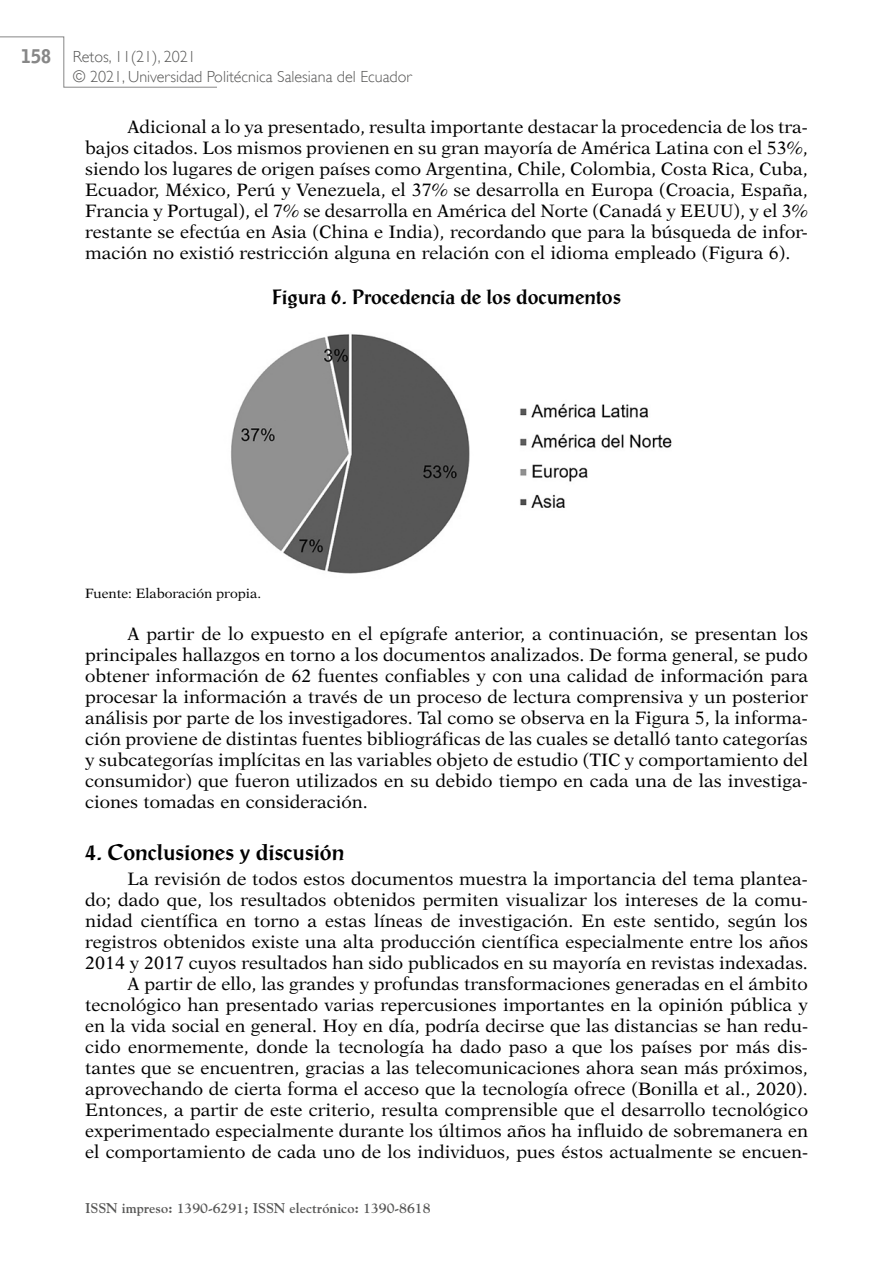
<style>
.page{position:relative;width:893px;height:1263px;background:#fff}
.page>*{position:absolute;margin:0;border:0;box-sizing:border-box;transform-origin:0 0}
.t1{font:700 22.05px "Post Antiqua";color:#000}
.t2{font:700 20.1px "Post Antiqua";color:#000}
.t3{font:900 18.75px "Bell Gothic Std";color:#878787;scale:.95 1}
.t4{font:18px/21px "New Aster LT Std";color:#000;text-align:justify}
.t5{font:300 16.05px/20.1px "Gill Sans";color:#575756}
.t6{font:700 14.1px "Goudy";color:#575756}
.t7{font:13.5px "New Aster LT Std";color:#000}
</style>
<div class="page">
<svg style="left:0;top:36px;width:217px;height:52px"></svg>
<img style="left:231px;top:334px;width:441px;height:240px">
<p class="t3" style="left:21px;top:45px;width:33px">158</p>
<p class="t5" style="left:73px;top:46px;width:341px">Retos, 11(21), 2021<br>© 2021, Universidad Politécnica Salesiana del Ecuador</p>
<p class="t4" style="left:85px;top:116px;width:724px;text-indent:43px">Adicional a lo ya presentado, resulta importante destacar la procedencia de los tra&shy;bajos citados. Los mismos provienen en su gran mayoría de América Latina con el 53%, siendo los lugares de origen países como Argentina, Chile, Colombia, Costa Rica, Cuba, Ecuador, México, Perú y Venezuela, el 37% se desarrolla en Europa (Croacia, España, Francia y Portugal), el 7% se desarrolla en América del Norte (Canadá y EEUU), y el 3% restante se efectúa en Asia (China e India), recordando que para la búsqueda de infor&shy;mación no existió restricción alguna en relación con el idioma empleado (Figura 6).</p>
<p class="t2" style="left:272px;top:285px;width:350px">Figura 6. Procedencia de los documentos</p>
<p class="t7" style="left:85px;top:585px;width:178px">Fuente: Elaboración propia.</p>
<p class="t4" style="left:85px;top:623px;width:724px;text-indent:43px">A partir de lo expuesto en el epígrafe anterior, a continuación, se presentan los principales hallazgos en torno a los documentos analizados. De forma general, se pudo obtener información de 62 fuentes confiables y con una calidad de información para procesar la información a través de un proceso de lectura comprensiva y un posterior análisis por parte de los investigadores. Tal como se observa en la Figura 5, la informa&shy;ción proviene de distintas fuentes bibliográficas de las cuales se detalló tanto categorías y subcategorías implícitas en las variables objeto de estudio (TIC y comportamiento del consumidor) que fueron utilizados en su debido tiempo en cada una de las investiga&shy;ciones tomadas en consideración.</p>
<p class="t1" style="left:85px;top:839px;width:261px">4. Conclusiones y discusión</p>
<p class="t4" style="left:85px;top:868px;width:724px;text-align:right">La revisión de todos estos documentos muestra la importancia del tema plantea-<br>do; dado que, los resultados obtenidos permiten visualizar los intereses de la comu&shy;nidad científica en torno a estas líneas de investigación. En este sentido, según los registros obtenidos existe una alta producción científica especialmente entre los años 2014 y 2017 cuyos resultados han sido publicados en su mayoría en revistas indexadas.<br>A partir de ello, las grandes y profundas transformaciones generadas en el ámbito tecnológico han presentado varias repercusiones importantes en la opinión pública y en la vida social en general. Hoy en día, podría decirse que las distancias se han redu&shy;cido enormemente, donde la tecnología ha dado paso a que los países por más dis&shy;tantes que se encuentren, gracias a las telecomunicaciones ahora sean más próximos, aprovechando de cierta forma el acceso que la tecnología ofrece (Bonilla et al., 2020).<br>Entonces, a partir de este criterio, resulta comprensible que el desarrollo tecnológico experimentado especialmente durante los últimos años ha influido de sobremanera en el comportamiento de cada uno de los individuos, pues éstos actualmente se encuen-</p>
<p class="t6" style="left:85px;top:1199px;width:347px">ISSN impreso: 1390-6291; ISSN electrónico: 1390-8618</p>
</div>
